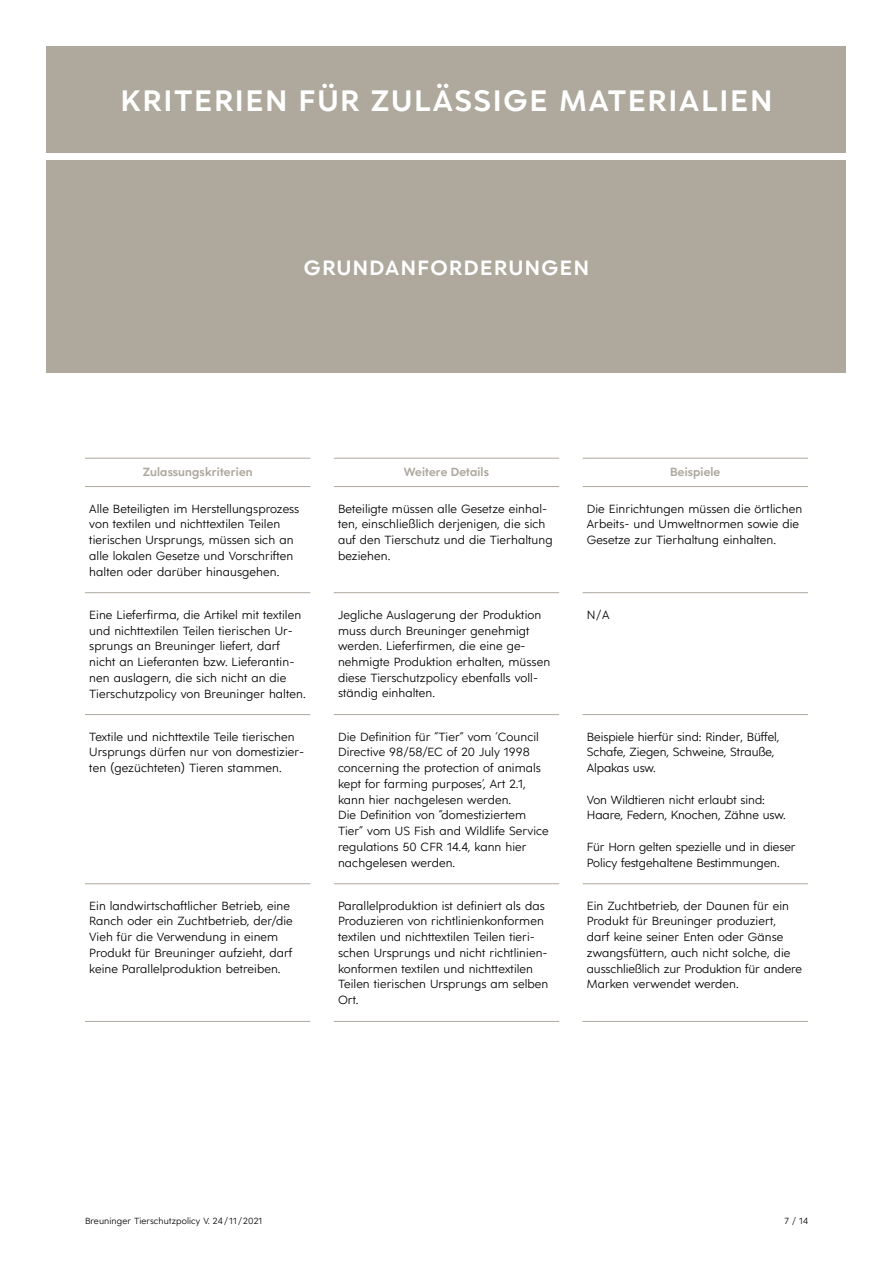
<style>
.page{position:relative;width:893px;height:1263px;background:#fff}
.page>*{position:absolute;margin:0;border:0;box-sizing:border-box;transform-origin:0 0}
.t1{font:700 30px "Eduard Breuninger";letter-spacing:.07em;color:#fff}
.t2{font:700 21px "Eduard Breuninger";letter-spacing:.07em;color:#fff}
.t3{font:12px/15.8px "Eduard Breuninger";letter-spacing:.005em;color:#000}
.t4{font:700 12px "Eduard Breuninger";letter-spacing:.01em;color:#aea89d}
.t5{font:9px "Eduard Breuninger";letter-spacing:.01em;color:#000}
</style>
<div class="page">
<div style="left:47px;top:161px;width:799px;height:212px;background:#aea89d"></div>
<div style="left:47px;top:47px;width:799px;height:106px;background:#aea89d"></div>
<hr style="left:85px;top:592px;width:225px;height:1px;background:#aea89d">
<hr style="left:334px;top:592px;width:225px;height:1px;background:#aea89d">
<hr style="left:583px;top:592px;width:225px;height:1px;background:#aea89d">
<hr style="left:85px;top:714px;width:225px;height:1px;background:#aea89d">
<hr style="left:334px;top:714px;width:225px;height:1px;background:#aea89d">
<hr style="left:583px;top:714px;width:225px;height:1px;background:#aea89d">
<hr style="left:85px;top:883px;width:225px;height:1px;background:#aea89d">
<hr style="left:334px;top:883px;width:225px;height:1px;background:#aea89d">
<hr style="left:583px;top:883px;width:225px;height:1px;background:#aea89d">
<hr style="left:85px;top:1021px;width:225px;height:1px;background:#aea89d">
<hr style="left:334px;top:1021px;width:225px;height:1px;background:#aea89d">
<hr style="left:583px;top:1021px;width:225px;height:1px;background:#aea89d">
<hr style="left:85px;top:458px;width:225px;height:1px;background:#aea89d">
<hr style="left:334px;top:458px;width:225px;height:1px;background:#aea89d">
<hr style="left:583px;top:458px;width:225px;height:1px;background:#aea89d">
<hr style="left:85px;top:486px;width:225px;height:1px;background:#aea89d">
<hr style="left:334px;top:486px;width:225px;height:1px;background:#aea89d">
<hr style="left:583px;top:486px;width:225px;height:1px;background:#aea89d">
<h1 class="t1" style="left:121px;top:78px;width:653px">KRITERIEN FÜR ZULÄSSIGE MATERIALIEN</h1>
<h2 class="t2" style="left:304px;top:252px;width:287px">GRUNDANFORDERUNGEN</h2>
<p class="t4" style="left:143px;top:463px;width:111px">Zulassungskriterien</p>
<p class="t4" style="left:404px;top:463px;width:87px">Weitere Details</p>
<p class="t4" style="left:670px;top:463px;width:52px">Beispiele</p>
<p class="t3" style="left:89px;top:500px;width:212px">Alle Beteiligten im Herstellungsprozess von textilen und nichttextilen Teilen tierischen Ursprungs, müssen sich an alle lokalen Gesetze und Vorschriften halten oder darüber hinausgehen.</p>
<p class="t3" style="left:338px;top:500px;width:216px">Beteiligte müssen alle Gesetze einhal&shy;ten, einschließlich derjenigen, die sich auf den Tierschutz und die Tierhaltung beziehen.</p>
<p class="t3" style="left:587px;top:500px;width:217px">Die Einrichtungen müssen die örtlichen<br>Arbeits- und Umweltnormen sowie die<br>Gesetze zur Tierhaltung einhalten.</p>
<p class="t3" style="left:89px;top:606px;width:218px">Eine Lieferfirma, die Artikel mit textilen und nichttextilen Teilen tierischen Ur&shy;sprungs an Breuninger liefert, darf nicht an Lieferanten bzw. Lieferantin&shy;nen auslagern, die sich nicht an die Tierschutzpolicy von Breuninger halten.</p>
<p class="t3" style="left:338px;top:606px;width:214px">Jegliche Auslagerung der Produktion muss durch Breuninger genehmigt werden. Lieferfirmen, die eine ge&shy;nehmigte Produktion erhalten, müssen diese Tierschutzpolicy ebenfalls voll&shy;ständig einhalten.</p>
<p class="t3" style="left:587px;top:606px;width:24px">N/A</p>
<p class="t3" style="left:89px;top:728px;width:217px">Textile und nichttextile Teile tierischen<br>Ursprungs dürfen nur von domestizier&shy;ten (gezüchteten) Tieren stammen.</p>
<p class="t3" style="left:338px;top:728px;width:212px">Die Definition für “Tier” vom ‘Council Directive 98/58/EC of 20 July 1998 concerning the protection of animals kept for farming purposes’, Art 2.1, kann hier nachgelesen werden.<br>Die Definition von “domestiziertem Tier” vom US Fish and Wildlife Service regulations 50 CFR 14.4, kann hier nachgelesen werden.</p>
<p class="t3" style="left:587px;top:728px;width:194px">Beispiele hierfür sind: Rinder, Büffel,<br>Schafe, Ziegen, Schweine, Strauße,<br>Alpakas usw.</p>
<p class="t3" style="left:587px;top:791px;width:200px">Von Wildtieren nicht erlaubt sind:<br>Haare, Federn, Knochen, Zähne usw.</p>
<p class="t3" style="left:587px;top:838px;width:210px">Für Horn gelten spezielle und in dieser<br>Policy festgehaltene Bestimmungen.</p>
<p class="t3" style="left:89px;top:897px;width:205px">Ein landwirtschaftlicher Betrieb, eine Ranch oder ein Zuchtbetrieb, der/die Vieh für die Verwendung in einem Produkt für Breuninger aufzieht, darf keine Parallelproduktion betreiben.</p>
<p class="t3" style="left:338px;top:897px;width:212px">Parallelproduktion ist definiert als das Produzieren von richtlinienkonformen textilen und nichttextilen Teilen tieri&shy;schen Ursprungs und nicht richtlinien&shy;konformen textilen und nichttextilen Teilen tierischen Ursprungs am selben Ort.</p>
<p class="t3" style="left:587px;top:897px;width:217px">Ein Zuchtbetrieb, der Daunen für ein Produkt für Breuninger produziert, darf keine seiner Enten oder Gänse zwangsfüttern, auch nicht solche, die ausschließlich zur Produktion für andere Marken verwendet werden.</p>
<p class="t5" style="left:85px;top:1214px;width:179px">Breuninger Tierschutzpolicy V. 24 / 11 / 2021</p>
<p class="t5" style="left:785px;top:1214px;width:25px">7 / 14</p>
</div>
